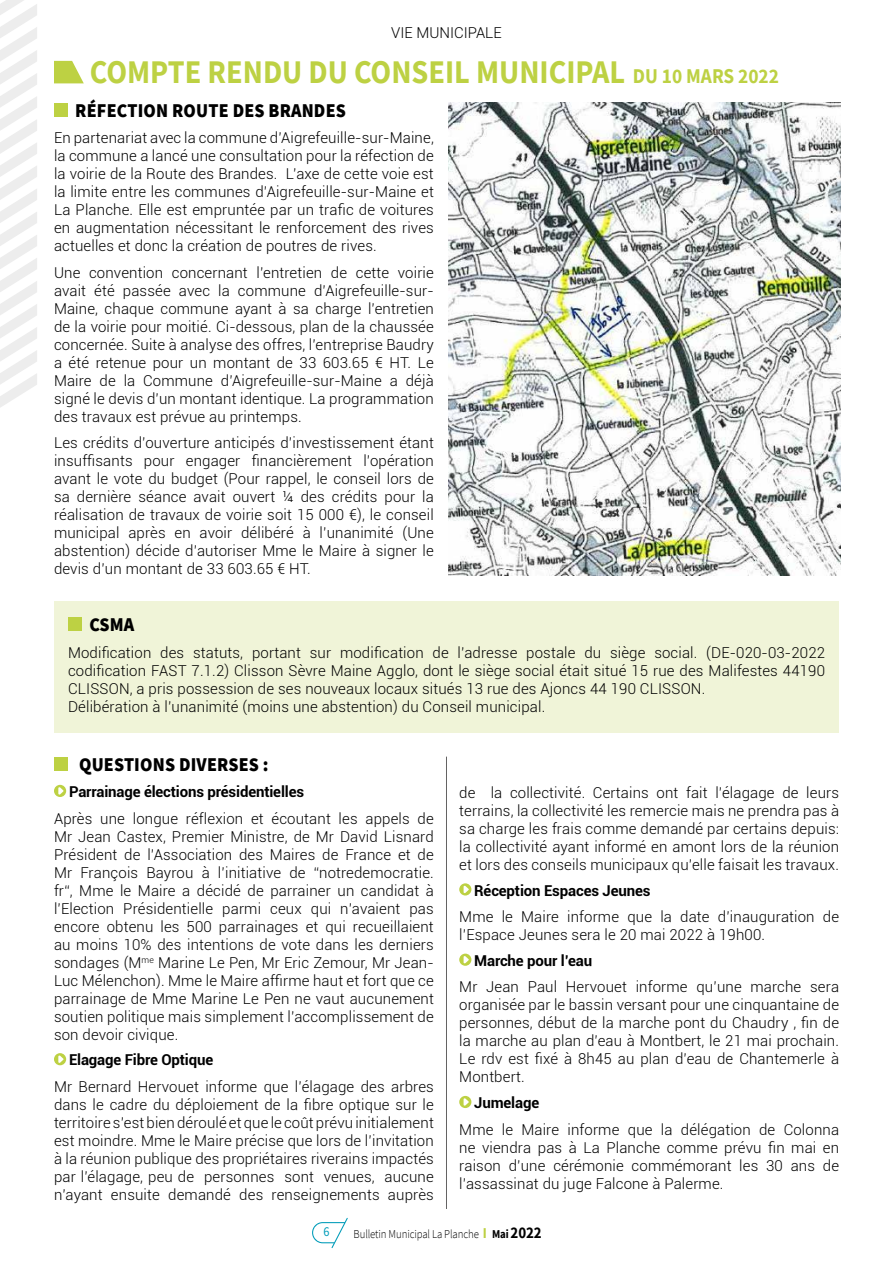
<style>
.page{position:relative;width:893px;height:1263px;background:#fff}
.page>*{position:absolute;margin:0;border:0;box-sizing:border-box;transform-origin:0 0}
.t1{font:700 33px "Source Sans Pro";color:#bdd143;scale:.92 1}
.t2{font:900 19.5px "Source Sans Pro";letter-spacing:.01em;color:#000;scale:.92 1}
.t3{font:300 15px/18px "Roboto";letter-spacing:.01em;color:#000;text-align:justify}
.t4{font:700 15px "Roboto";letter-spacing:-.01em;color:#000}
.t5{font:13.65px "Source Sans Pro";color:#009cb9;scale:.9 1}
.t6{font:300 12px "Source Sans Pro";letter-spacing:-.01em;color:#000;scale:.9 1}
.s1{font-size:21px}
.s2{font-weight:700;font-size:15px;color:#bdd143}
.s3{font-weight:700}
.s4{font-weight:700;font-size:16.5px}
</style>
<div class="page">
<svg style="left:0;top:0;width:37px;height:407px"></svg>
<svg style="left:312px;top:1218px;width:36px;height:30px"></svg>
<div style="left:54px;top:601px;width:785px;height:132px;background:#f0f4d8"></div>
<div style="left:54px;top:103px;width:14px;height:14px;background:#bdd143"></div>
<div style="left:68px;top:618px;width:14px;height:13px;background:#bdd143"></div>
<div style="left:54px;top:758px;width:14px;height:13px;background:#bdd143"></div>
<div style="left:54px;top:785px;width:12px;height:12px;background:#bdd143;border-radius:50%"></div>
<svg style="left:58px;top:787px;width:6px;height:8px"></svg>
<div style="left:54px;top:1053px;width:12px;height:12px;background:#bdd143;border-radius:50%"></div>
<svg style="left:58px;top:1055px;width:6px;height:8px"></svg>
<svg style="left:459px;top:883px;width:12px;height:12px"></svg>
<svg style="left:464px;top:885px;width:5px;height:8px"></svg>
<svg style="left:459px;top:954px;width:12px;height:12px"></svg>
<svg style="left:464px;top:956px;width:5px;height:8px"></svg>
<svg style="left:459px;top:1096px;width:12px;height:12px"></svg>
<svg style="left:464px;top:1098px;width:5px;height:8px"></svg>
<hr style="left:446px;top:757px;width:1px;height:452px;background:#646363">
<img style="left:448px;top:102px;width:393px;height:473px">
<svg style="left:54px;top:61px;width:30px;height:22px"></svg>
<p class="t3" style="left:391px;top:23px;width:112px">VIE MUNICIPALE</p>
<h1 class="t1" style="left:90px;top:50px;width:751px">COMPTE RENDU DU CONSEIL MUNICIPAL <span class="s1">DU 10 MARS 2022</span></h1>
<h2 class="t2" style="left:75px;top:97px;width:296px">RÉFECTION ROUTE DES BRANDES</h2>
<p class="t3" style="left:54px;top:128px;width:381px">En partenariat avec la commune d’Aigrefeuille-sur-Maine, la commune a lancé une consultation pour la réfection de la voirie de la Route des Brandes. L’axe de cette voie est la limite entre les communes d’Aigrefeuille-sur-Maine et La Planche. Elle est empruntée par un trafic de voitures en augmentation nécessitant le renforcement des rives actuelles et donc la création de poutres de rives.</p>
<p class="t3" style="left:54px;top:263px;width:381px">Une convention concernant l’entretien de cette voirie avait été passée avec la commune d’Aigrefeuille-sur-Maine, chaque commune ayant à sa charge l’entretien de la voirie pour moitié. Ci-dessous, plan de la chaussée concernée. Suite à analyse des offres, l’entreprise Baudry a été retenue pour un montant de 33 603.65 € HT. Le Maire de la Commune d’Aigrefeuille-sur-Maine a déjà signé le devis d’un montant identique. La programmation des travaux est prévue au printemps.</p>
<p class="t3" style="left:54px;top:433px;width:381px">Les crédits d’ouverture anticipés d’investissement étant insuffisants pour engager financièrement l’opération avant le vote du budget (Pour rappel, le conseil lors de sa dernière séance avait ouvert ¼ des crédits pour la réalisation de travaux de voirie soit 15 000 €), le conseil municipal après en avoir délibéré à l’unanimité (Une abstention) décide d’autoriser Mme le Maire à signer le devis d’un montant de 33 603.65 € HT.</p>
<h2 class="t2" style="left:89px;top:611px;width:50px">CSMA</h2>
<p class="t3" style="left:68px;top:643px;width:759px;text-align:left">Modification des statuts, portant sur modification de l’adresse postale du siège social. (DE-020-03-2022 codification FAST 7.1.2) Clisson Sèvre Maine Agglo, dont le siège social était situé 15 rue des Malifestes 44190<br>CLISSON, a pris possession de ses nouveaux locaux situés 13 rue des Ajoncs 44 190 CLISSON.<br>Délibération à l’unanimité (moins une abstention) du Conseil municipal.</p>
<h2 class="t2" style="left:79px;top:751px;width:208px">QUESTIONS DIVERSES :</h2>
<p class="t4" style="left:69px;top:781px;width:237px">Parrainage élections présidentielles</p>
<p class="t3" style="left:54px;top:809px;width:381px">Après une longue réflexion et écoutant les appels de Mr Jean Castex, Premier Ministre, de Mr David Lisnard Président de l’Association des Maires de France et de Mr François Bayrou à l’initiative de “notredemocratie. fr“, Mme le Maire a décidé de parrainer un candidat à l’Election Présidentielle parmi ceux qui n’avaient pas encore obtenu les 500 parrainages et qui recueillaient au moins 10% des intentions de vote dans les derniers sondages (M<sup>me</sup> Marine Le Pen, Mr Eric Zemour, Mr Jean-Luc Mélenchon). Mme le Maire affirme haut et fort que ce parrainage de Mme Marine Le Pen ne vaut aucunement soutien politique mais simplement l’accomplissement de son devoir civique.</p>
<p class="t4" style="left:69px;top:1049px;width:146px">Elagage Fibre Optique</p>
<p class="t3" style="left:54px;top:1077px;width:381px">Mr Bernard Hervouet informe que l’élagage des arbres dans le cadre du déploiement de la fibre optique sur le territoire s’est bien déroulé et que le coût prévu initialement est moindre. Mme le Maire précise que lors de l’invitation à la réunion publique des propriétaires riverains impactés par l’élagage, peu de personnes sont venues, aucune n’ayant ensuite demandé des renseignements auprès</p>
<p class="t3" style="left:459px;top:783px;width:381px">de la collectivité. Certains ont fait l’élagage de leurs terrains, la collectivité les remercie mais ne prendra pas à sa charge les frais comme demandé par certains depuis: la collectivité ayant informé en amont lors de la réunion et lors des conseils municipaux qu’elle faisait les travaux.</p>
<p class="t4" style="left:474px;top:879px;width:178px">Réception Espaces Jeunes</p>
<p class="t3" style="left:459px;top:907px;width:381px">Mme le Maire informe que la date d’inauguration de l’Espace Jeunes sera le 20 mai 2022 à 19h00.</p>
<p class="t4" style="left:474px;top:950px;width:120px">Marche pour l’eau</p>
<p class="t3" style="left:459px;top:977px;width:381px">Mr Jean Paul Hervouet informe qu’une marche sera organisée par le bassin versant pour une cinquantaine de personnes, début de la marche pont du Chaudry , fin de la marche au plan d’eau à Montbert, le 21 mai prochain.<br>Le rdv est fixé à 8h45 au plan d’eau de Chantemerle à Montbert.</p>
<p class="t4" style="left:474px;top:1092px;width:66px">Jumelage</p>
<p class="t3" style="left:459px;top:1120px;width:381px">Mme le Maire informe que la délégation de Colonna ne viendra pas à La Planche comme prévu fin mai en raison d’une cérémonie commémorant les 30 ans de l’assassinat du juge Falcone à Palerme.</p>
<p class="t5" style="left:323px;top:1223px;width:8px">6</p>
<p class="t6" style="left:354px;top:1227px;width:210px">Bulletin Municipal La Planche <span class="s2">I</span> <span class="s3">Mai</span> <span class="s4">2022</span></p>
</div>
